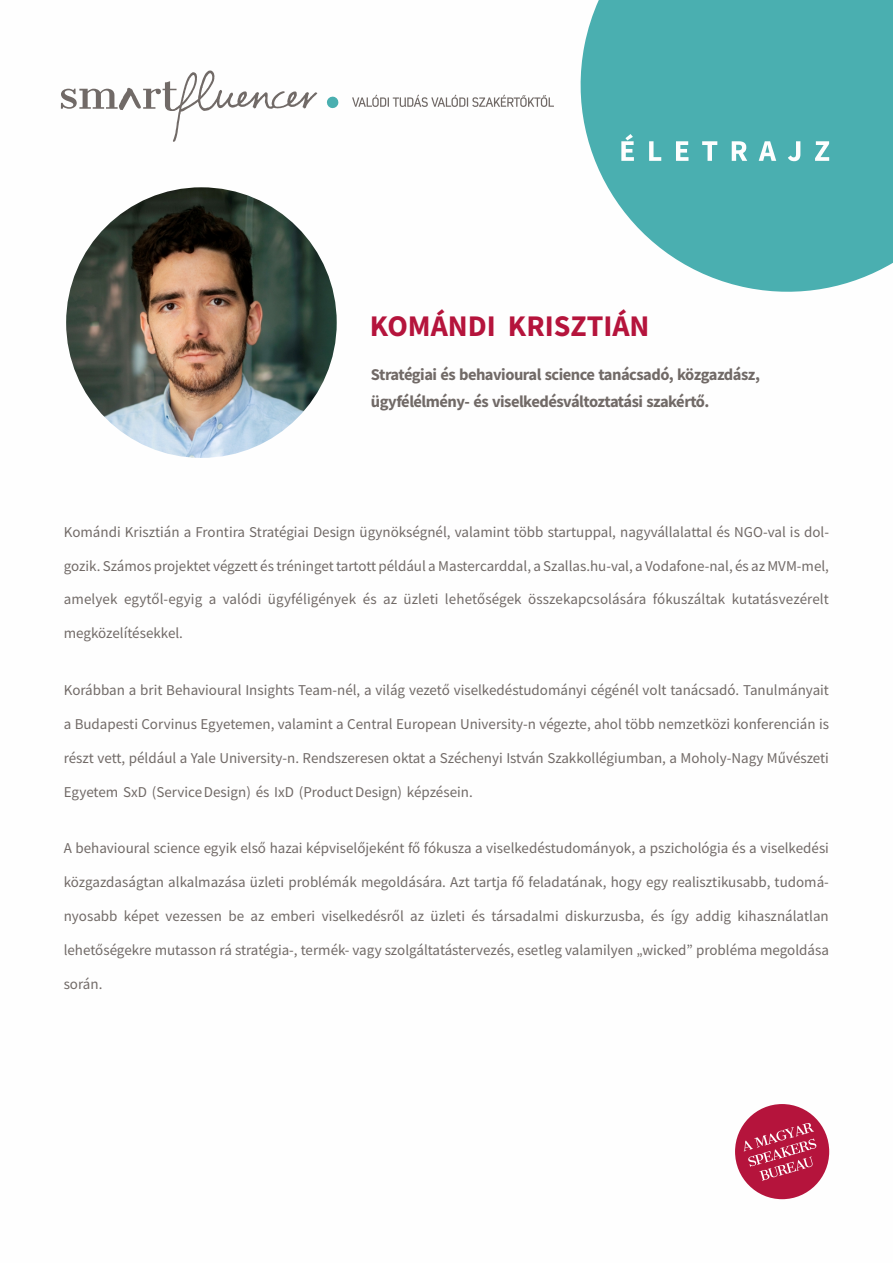
<style>
.page{position:relative;width:893px;height:1263px;background:#fff}
.page>*{position:absolute;margin:0;border:0;box-sizing:border-box;transform-origin:0 0}
.t1{font:700 30px "Source Sans Pro";color:#b5143c}
.t2{font:700 16.5px/26.8px "Source Sans Pro";letter-spacing:-.03em;color:#716a67}
.t3{font:15px "Source Sans Pro";color:#716a67}
</style>
<div class="page">
<img style="left:66px;top:187px;width:271px;height:271px;border-radius:50%">
<svg style="left:580px;top:0;width:313px;height:292px;background:#60b8b9"></svg>
<svg style="left:61px;top:70px;width:256px;height:72px"></svg>
<svg style="left:352px;top:95px;width:202px;height:12px"></svg>
<svg style="left:326px;top:96px;width:13px;height:13px"></svg>
<div style="left:735px;top:1104px;width:94px;height:95px;background:#b5143c;border-radius:50%"></div>
<svg style="left:744px;top:1123px;width:72px;height:58px"></svg>
<svg style="left:621px;top:134px;width:208px;height:27px"></svg>
<h1 class="t1" style="left:370px;top:313px;width:281px">KOMÁNDI KRISZTIÁN</h1>
<p class="t2" style="left:371px;top:362px;width:390px">Stratégiai és behavioural science tanácsadó, közgazdász, ügyfélélmény- és viselkedésváltoztatási szakértő.</p>
<p class="t3" style="left:64px;top:525px;width:767px">Komándi Krisztián a Frontira Stratégiai Design ügynökségnél, valamint több startuppal, nagyvállalattal és NGO-val is dol-</p>
<p class="t3" style="left:64px;top:559px;width:767px">gozik. Számos projektet végzett és tréninget tartott például a Mastercarddal, a Szallas.hu-val, a Vodafone-nal, és az MVM-mel,</p>
<p class="t3" style="left:64px;top:593px;width:767px">amelyek egytől-egyig a valódi ügyféligények és az üzleti lehetőségek összekapcsolására fókuszáltak kutatásvezérelt</p>
<p class="t3" style="left:64px;top:627px;width:121px">megközelítésekkel.</p>
<p class="t3" style="left:64px;top:684px;width:767px">Korábban a brit Behavioural Insights Team-nél, a világ vezető viselkedéstudományi cégénél volt tanácsadó. Tanulmányait</p>
<p class="t3" style="left:64px;top:718px;width:767px">a Budapesti Corvinus Egyetemen, valamint a Central European University-n végezte, ahol több nemzetközi konferencián is</p>
<p class="t3" style="left:64px;top:752px;width:767px">részt vett, például a Yale University-n. Rendszeresen oktat a Széchenyi István Szakkollégiumban, a Moholy-Nagy Művészeti</p>
<p class="t3" style="left:64px;top:785px;width:411px">Egyetem SxD (Service Design) és IxD (Product Design) képzésein.</p>
<p class="t3" style="left:64px;top:842px;width:767px">A behavioural science egyik első hazai képviselőjeként fő fókusza a viselkedéstudományok, a pszichológia és a viselkedési</p>
<p class="t3" style="left:64px;top:876px;width:767px">közgazdaságtan alkalmazása üzleti problémák megoldására. Azt tartja fő feladatának, hogy egy realisztikusabb, tudomá-</p>
<p class="t3" style="left:64px;top:910px;width:767px">nyosabb képet vezessen be az emberi viselkedésről az üzleti és társadalmi diskurzusba, és így addig kihasználatlan</p>
<p class="t3" style="left:64px;top:944px;width:767px">lehetőségekre mutasson rá stratégia-, termék- vagy szolgáltatástervezés, esetleg valamilyen „wicked” probléma megoldása</p>
<p class="t3" style="left:64px;top:978px;width:40px">során.</p>
</div>
